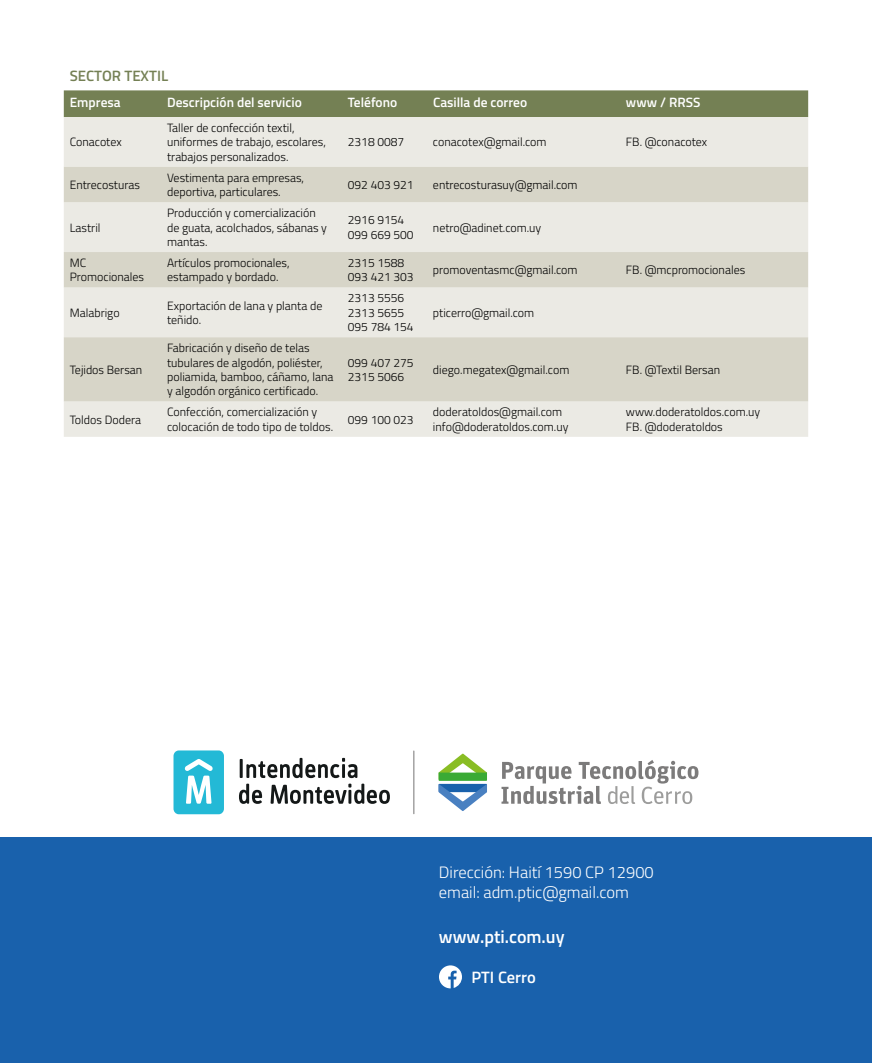
<style>
.page{position:relative;width:872px;height:1063px;background:#fff}
.page>*{position:absolute;margin:0;border:0;box-sizing:border-box;transform-origin:0 0}
.t1{font:600 18px "Titillium";color:#fff}
.t2{font:300 16.5px/19.8px "Titillium";color:#fff}
.t3{font:600 16.5px "Titillium";color:#fff}
.t4{font:600 15px "Titillium";color:#748054}
.t5{font:600 13.5px "Titillium";color:#fff}
.t6{font:300 12px/14.4px "Titillium";color:#000}
</style>
<div class="page">
<div style="left:0;top:838px;width:872px;height:225px;background:#1961ac"></div>
<svg style="left:439px;top:965px;width:23px;height:23px"></svg>
<div style="left:64px;top:90px;width:744px;height:27px;background:#748054"></div>
<div style="left:64px;top:117px;width:744px;height:320px;background:#ebeae4"></div>
<svg style="left:64px;top:167px;width:744px;height:234px;background:#dfddd3"></svg>
<svg style="left:173px;top:750px;width:51px;height:64px"></svg>
<hr style="left:240px;top:759px;width:3px;height:19px;background:#141818">
<svg style="left:246px;top:758px;width:111px;height:20px"></svg>
<svg style="left:239px;top:784px;width:23px;height:20px"></svg>
<svg style="left:270px;top:784px;width:120px;height:20px"></svg>
<svg style="left:438px;top:754px;width:49px;height:57px"></svg>
<svg style="left:501px;top:760px;width:197px;height:44px"></svg>
<hr style="left:413px;top:751px;width:1px;height:63px;background:#7c7b7b">
<p class="t4" style="left:70px;top:65px;width:100px">SECTOR TEXTIL</p>
<p class="t5" style="left:70px;top:92px;width:52px">Empresa</p>
<p class="t5" style="left:167px;top:92px;width:136px">Descripción del servicio</p>
<p class="t5" style="left:348px;top:92px;width:51px">Teléfono</p>
<p class="t5" style="left:433px;top:92px;width:96px">Casilla de correo</p>
<p class="t5" style="left:626px;top:92px;width:76px">www / RRSS</p>
<p class="t6" style="left:70px;top:134px;width:53px">Conacotex</p>
<p class="t6" style="left:167px;top:120px;width:160px">Taller de confección textil, uniformes de trabajo, escolares, trabajos personalizados.</p>
<p class="t6" style="left:348px;top:134px;width:58px">2318 0087</p>
<p class="t6" style="left:433px;top:134px;width:115px">conacotex@gmail.com</p>
<p class="t6" style="left:626px;top:134px;width:83px">FB. @conacotex</p>
<p class="t6" style="left:70px;top:177px;width:72px">Entrecosturas</p>
<p class="t6" style="left:167px;top:170px;width:138px">Vestimenta para empresas, deportiva, particulares.</p>
<p class="t6" style="left:348px;top:177px;width:67px">092 403 921</p>
<p class="t6" style="left:433px;top:177px;width:146px">entrecosturasuy@gmail.com</p>
<p class="t6" style="left:70px;top:220px;width:32px">Lastril</p>
<p class="t6" style="left:167px;top:205px;width:161px">Producción y comercialización de guata, acolchados, sábanas y mantas.</p>
<p class="t6" style="left:348px;top:212px;width:67px">2916 9154<br>099 669 500</p>
<p class="t6" style="left:433px;top:220px;width:110px">netro@adinet.com.uy</p>
<p class="t6" style="left:70px;top:255px;width:76px">MC<br>Promocionales</p>
<p class="t6" style="left:167px;top:255px;width:124px">Artículos promocionales, estampado y bordado.</p>
<p class="t6" style="left:348px;top:255px;width:67px">2315 1588<br>093 421 303</p>
<p class="t6" style="left:433px;top:262px;width:146px">promoventasmc@gmail.com</p>
<p class="t6" style="left:626px;top:262px;width:121px">FB. @mcpromocionales</p>
<p class="t6" style="left:70px;top:305px;width:51px">Malabrigo</p>
<p class="t6" style="left:167px;top:298px;width:157px">Exportación de lana y planta de teñido.</p>
<p class="t6" style="left:348px;top:290px;width:67px">2313 5556<br>2313 5655<br>095 784 154</p>
<p class="t6" style="left:433px;top:305px;width:103px">pticerro@gmail.com</p>
<p class="t6" style="left:70px;top:362px;width:74px">Tejidos Bersan</p>
<p class="t6" style="left:167px;top:340px;width:168px">Fabricación y diseño de telas tubulares de algodón, poliéster, poliamida, bamboo, cáñamo, lana y algodón orgánico certificado.</p>
<p class="t6" style="left:348px;top:355px;width:67px">099 407 275<br>2315 5066</p>
<p class="t6" style="left:433px;top:362px;width:138px">diego.megatex@gmail.com</p>
<p class="t6" style="left:626px;top:362px;width:96px">FB. @Textil Bersan</p>
<p class="t6" style="left:70px;top:412px;width:73px">Toldos Dodera</p>
<p class="t6" style="left:167px;top:404px;width:168px">Confección, comercialización y colocación de todo tipo de toldos.</p>
<p class="t6" style="left:348px;top:412px;width:67px">099 100 023</p>
<p class="t6" style="left:433px;top:404px;width:137px">doderatoldos@gmail.com info@doderatoldos.com.uy</p>
<p class="t6" style="left:626px;top:404px;width:136px">www.doderatoldos.com.uy<br>FB. @doderatoldos</p>
<h2 class="t2" style="left:439px;top:861px;width:216px">Dirección: Haití 1590 CP 12900 email: adm.ptic@gmail.com</h2>
<h1 class="t1" style="left:439px;top:923px;width:127px">www.pti.com.uy</h1>
<h2 class="t3" style="left:471px;top:965px;width:66px">PTI Cerro</h2>
</div>
